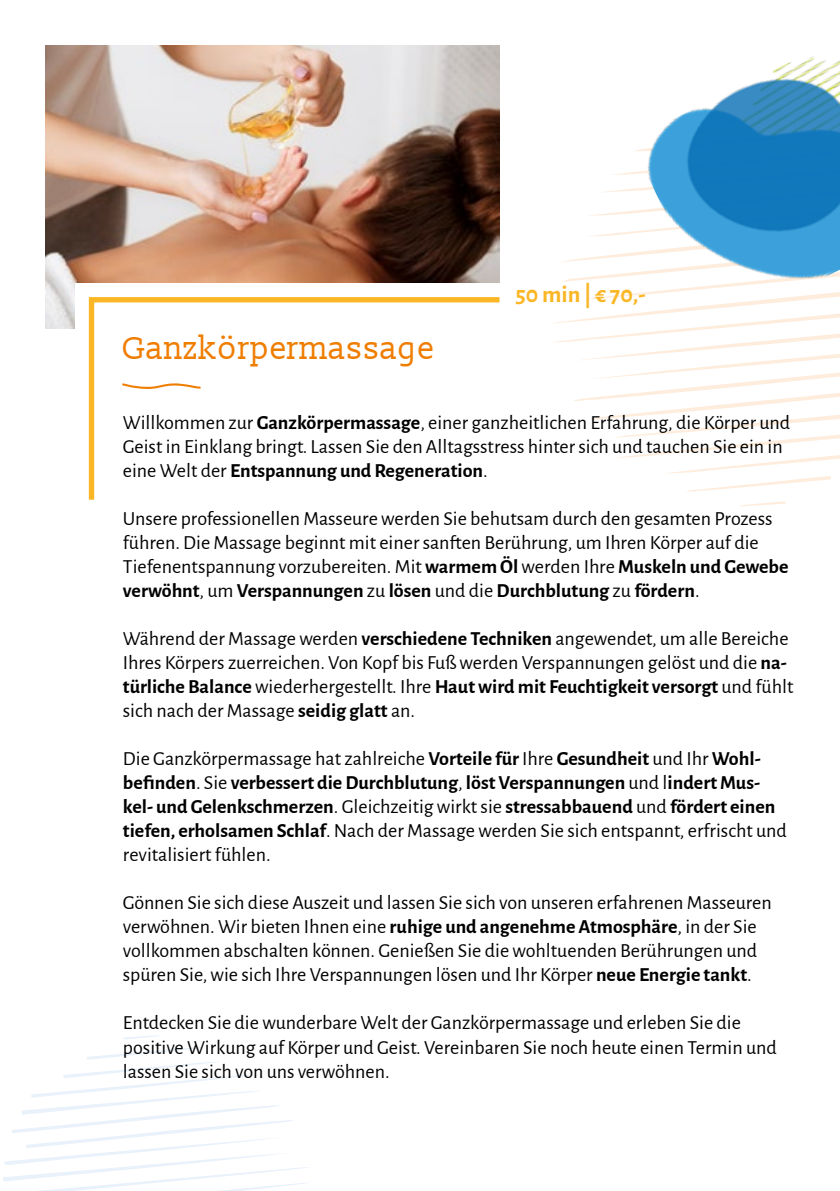
<style>
.page{position:relative;width:840px;height:1191px;background:#fff}
.page>*{position:absolute;margin:0;border:0;box-sizing:border-box;transform-origin:0 0}
.t1{font:32px "Slabo 13 px";color:#ef7d00}
.t2{font:700 24px "Alegreya Sans";color:#fab624}
.t3{font:20px/24px "Alegreya Sans";color:#000}
.t4{font:700 20px/24px "Alegreya Sans";color:#000}
.s1{font-weight:700}
.s2{font-weight:400}
</style>
<div class="page">
<svg style="left:741px;top:501px;width:43px;height:5px"></svg>
<svg style="left:552px;top:173px;width:287px;height:318px"></svg>
<svg style="left:3px;top:1047px;width:305px;height:144px"></svg>
<svg style="left:123px;top:1035px;width:36px;height:4px"></svg>
<img style="left:45px;top:45px;width:454px;height:284px">
<div style="left:75px;top:283px;width:447px;height:217px;background:#fff"></div>
<svg style="left:88px;top:297px;width:412px;height:203px"></svg>
<svg style="left:122px;top:383px;width:79px;height:6px"></svg>
<img style="left:629px;top:56px;width:210px;height:271px">
<h1 class="t1" style="left:122px;top:328px;width:314px">Ganzkörpermassage</h1>
<p class="t2" style="left:515px;top:277px;width:131px">50 min | € 70,-</p>
<p class="t3" style="left:123px;top:410px;width:668px">Willkommen zur <span class="s1">Ganzkörpermassage</span>, einer ganzheitlichen Erfahrung, die Körper und<br>Geist in Einklang bringt. Lassen Sie den Alltagsstress hinter sich und tauchen Sie ein in eine Welt der <span class="s1">Entspannung und Regeneration</span>.</p>
<p class="t3" style="left:123px;top:506px;width:666px">Unsere professionellen Masseure werden Sie behutsam durch den gesamten Prozess führen. Die Massage beginnt mit einer sanften Berührung, um Ihren Körper auf die Tiefenentspannung vorzubereiten. Mit <span class="s1">warmem Öl</span> werden Ihre <span class="s1">Muskeln und Gewebe verwöhnt</span>, um <span class="s1">Verspannungen</span> zu <span class="s1">lösen</span> und die <span class="s1">Durchblutung</span> zu <span class="s1">fördern</span>.</p>
<p class="t3" style="left:123px;top:626px;width:671px">Während der Massage werden <span class="s1">verschiedene Techniken</span> angewendet, um alle Bereiche Ihres Körpers zuerreichen. Von Kopf bis Fuß werden Verspannungen gelöst und die <span class="s1">na&shy;türliche Balance</span> wiederhergestellt. Ihre <span class="s1">Haut wird mit Feuchtigkeit versorgt</span> und fühlt sich nach der Massage <span class="s1">seidig glatt</span> an.</p>
<p class="t4" style="left:123px;top:745px;width:665px"><span class="s2">Die Ganzkörpermassage hat zahlreiche</span> Vorteile für <span class="s2">Ihre</span> Gesundheit <span class="s2">und Ihr</span> Wohl&shy;befinden<span class="s2">. Sie</span> verbessert die Durchblutung<span class="s2">,</span> löst Verspannungen <span class="s2">und l</span>indert Mus&shy;kel- und Gelenkschmerzen<span class="s2">. Gleichzeitig wirkt sie</span> stressabbauend <span class="s2">und</span> fördert einen tiefen, erholsamen Schlaf<span class="s2">. Nach der Massage werden Sie sich entspannt, erfrischt und revitalisiert fühlen.</span></p>
<p class="t3" style="left:123px;top:890px;width:650px">Gönnen Sie sich diese Auszeit und lassen Sie sich von unseren erfahrenen Masseuren verwöhnen. Wir bieten Ihnen eine <span class="s1">ruhige und angenehme Atmosphäre</span>, in der Sie vollkommen abschalten können. Genießen Sie die wohltuenden Berührungen und spüren Sie, wie sich Ihre Verspannungen lösen und Ihr Körper <span class="s1">neue Energie tankt</span>.</p>
<p class="t3" style="left:123px;top:1010px;width:655px">Entdecken Sie die wunderbare Welt der Ganzkörpermassage und erleben Sie die positive Wirkung auf Körper und Geist. Vereinbaren Sie noch heute einen Termin und lassen Sie sich von uns verwöhnen.</p>
</div>
